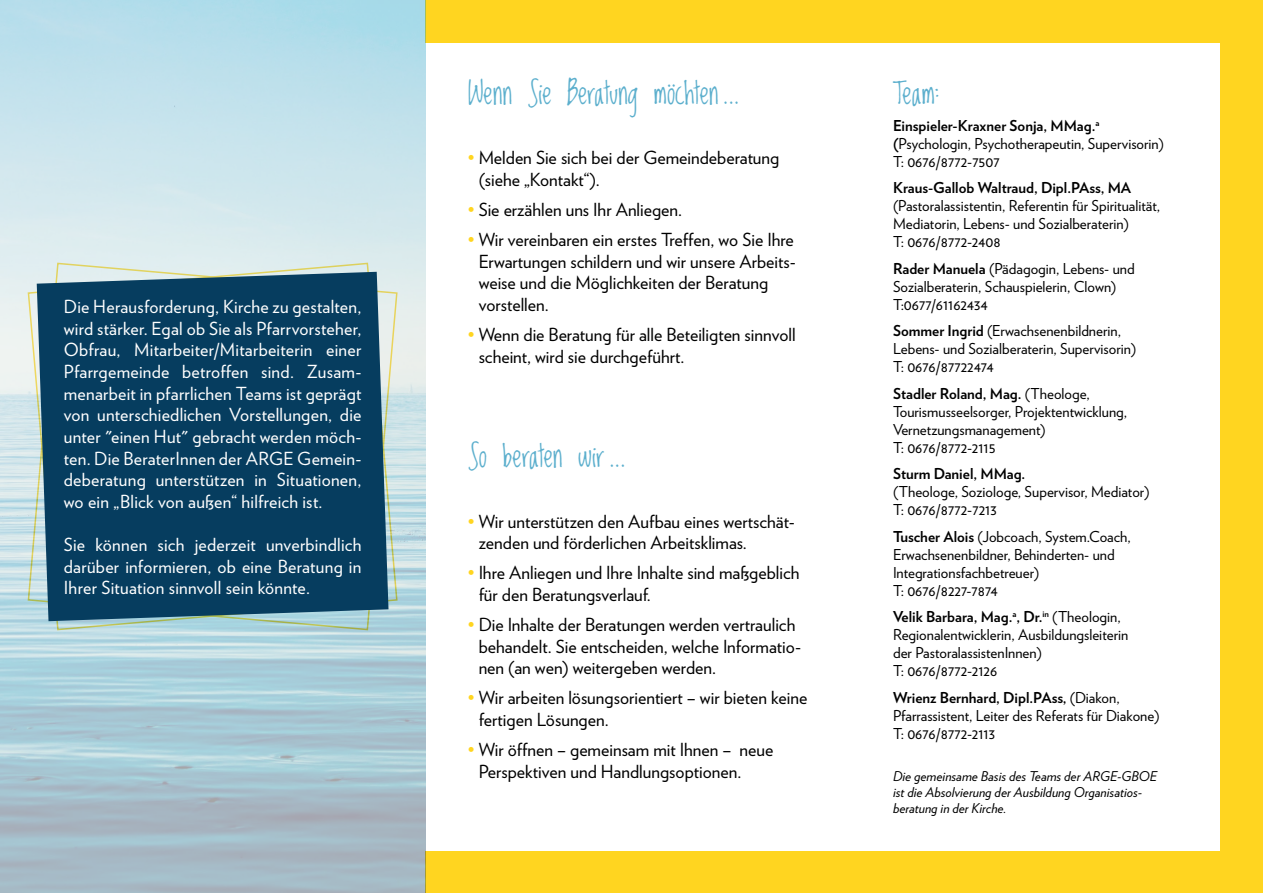
<style>
.page{position:relative;width:1263px;height:893px;background:#fff}
.page>*{position:absolute;margin:0;border:0;box-sizing:border-box;transform-origin:0 0}
.t1{font:30px "Lovedbythe King";letter-spacing:-.005em;color:#5cafcd}
.t2{font:18px/21.6px "Verlag";color:#000}
.t3{font:18px/21.6px "Verlag";letter-spacing:.015em;color:#fff;text-align:justify}
.t4{font:15px/18px "Verlag";color:#000}
.t5{font:700 15px "Verlag";color:#000}
.t6{font:italic 13.5px/16.2px "Verlag";color:#000}
.s1{color:#ffd520}
.s2{font-weight:700}
</style>
<div class="page">
<div style="left:425px;top:0;width:838px;height:893px;background:#ffd520"></div>
<div style="left:412px;top:43px;width:808px;height:807px;background:#fff"></div>
<img style="left:0;top:0;width:425px;height:893px">
<div style="left:37px;top:272px;width:351px;height:349px;background:#063d5f"></div>
<p class="t3" style="left:64px;top:295px;width:299px">Die Herausforderung, Kirche zu gestalten, wird stärker. Egal ob Sie als Pfarrvorsteher, Obfrau, Mitarbeiter/Mitarbeiterin einer Pfarrgemeinde betroffen sind. Zusam&shy;menarbeit in pfarrlichen Teams ist geprägt von unterschiedlichen Vorstellungen, die unter "einen Hut" gebracht werden möch&shy;ten. Die BeraterInnen der ARGE Gemein&shy;deberatung unterstützen in Situationen, wo ein „Blick von außen“ hilfreich ist.</p>
<p class="t3" style="left:64px;top:533px;width:299px">Sie können sich jederzeit unverbindlich darüber informieren, ob eine Beratung in Ihrer Situation sinnvoll sein könnte.</p>
<h1 class="t1" style="left:468px;top:72px;width:274px">Wenn Sie Beratung möchten ...</h1>
<p class="t2" style="left:479px;top:146px;width:302px;text-indent:-11px"><span class="s1">•</span> Melden Sie sich bei der Gemeindeberatung (siehe „Kontakt“).</p>
<p class="t2" style="left:468px;top:198px;width:216px"><span class="s1">•</span> Sie erzählen uns Ihr Anliegen.</p>
<p class="t2" style="left:479px;top:228px;width:319px;text-indent:-11px"><span class="s1">•</span> Wir vereinbaren ein erstes Treffen, wo Sie Ihre Erwartungen schildern und wir unsere Arbeits&shy;weise und die Möglichkeiten der Beratung vorstellen.</p>
<p class="t2" style="left:479px;top:323px;width:319px;text-indent:-11px"><span class="s1">•</span> Wenn die Beratung für alle Beteiligten sinnvoll scheint, wird sie durchgeführt.</p>
<h1 class="t1" style="left:468px;top:436px;width:161px">So beraten wir ...</h1>
<p class="t2" style="left:479px;top:509px;width:318px;text-indent:-11px"><span class="s1">•</span> Wir unterstützen den Aufbau eines wertschät&shy;zenden und förderlichen Arbeitsklimas.</p>
<p class="t2" style="left:479px;top:561px;width:322px;text-indent:-11px"><span class="s1">•</span> Ihre Anliegen und Ihre Inhalte sind maßgeblich für den Beratungsverlauf.</p>
<p class="t2" style="left:479px;top:613px;width:324px;text-indent:-11px"><span class="s1">•</span> Die Inhalte der Beratungen werden vertraulich behandelt. Sie entscheiden, welche Informatio&shy;nen (an wen) weitergeben werden.</p>
<p class="t2" style="left:479px;top:686px;width:330px;text-indent:-11px"><span class="s1">•</span> Wir arbeiten lösungsorientiert – wir bieten keine fertigen Lösungen.</p>
<p class="t2" style="left:479px;top:738px;width:296px;text-indent:-11px"><span class="s1">•</span> Wir öffnen – gemeinsam mit Ihnen – neue<br>Perspektiven und Handlungsoptionen.</p>
<h1 class="t1" style="left:893px;top:72px;width:50px">Team:</h1>
<p class="t4" style="left:893px;top:115px;width:272px"><span class="s2">Einspieler-Kraxner Sonja, MMag.</span><sup>a </sup><span class="s2">(</span>Psychologin, Psychotherapeutin, Supervisorin)<br>T: 0676/8772-7507</p>
<p class="t5" style="left:893px;top:176px;width:240px">Kraus-Gallob Waltraud, Dipl.PAss, MA</p>
<p class="t4" style="left:893px;top:196px;width:269px">(Pastoralassistentin, Referentin für Spiritualität,<br>Mediatorin, Lebens- und Sozialberaterin)<br>T: 0676/8772-2408</p>
<p class="t4" style="left:893px;top:258px;width:243px"><span class="s2">Rader Manuela</span> (Pädagogin, Lebens- und<br>Sozialberaterin, Schauspielerin, Clown)<br>T:0677/61162434</p>
<p class="t4" style="left:893px;top:321px;width:245px"><span class="s2">Sommer Ingrid</span> (Erwachsenenbildnerin,<br>Lebens- und Sozialberaterin, Supervisorin)<br>T: 0676/87722474</p>
<p class="t4" style="left:893px;top:383px;width:236px"><span class="s2">Stadler Roland, Mag.</span> (Theologe,<br>Tourismusseelsorger, Projektentwicklung,<br>Vernetzungsmanagement)<br>T: 0676/8772-2115</p>
<p class="t5" style="left:893px;top:462px;width:134px">Sturm Daniel, MMag.</p>
<p class="t4" style="left:893px;top:482px;width:258px">(Theologe, Soziologe, Supervisor, Mediator)<br>T: 0676/8772-7213</p>
<p class="t4" style="left:893px;top:526px;width:239px"><span class="s2">Tuscher Alois</span> (Jobcoach, System.Coach,<br>Erwachsenenbildner, Behinderten- und<br>Integrationsfachbetreuer)<br>T: 0676/8227-7874</p>
<p class="t4" style="left:893px;top:607px;width:237px"><span class="s2">Velik Barbara, Mag.</span><sup>a</sup><span class="s2">, Dr.</span><sup>in</sup> (Theologin, Regionalentwicklerin, Ausbildungsleiterin der PastoralassistenInnen)<br>T: 0676/8772-2126</p>
<p class="t4" style="left:893px;top:687px;width:268px"><span class="s2">Wrienz Bernhard, Dipl.PAss,</span> (Diakon,<br>Pfarrassistent, Leiter des Referats für Diakone)<br>T: 0676/8772-2113</p>
<p class="t6" style="left:893px;top:767px;width:266px">Die gemeinsame Basis des Teams der ARGE-GBOE ist die Absolvierung der Ausbildung Organisatios&shy;beratung in der Kirche.</p>
</div>
